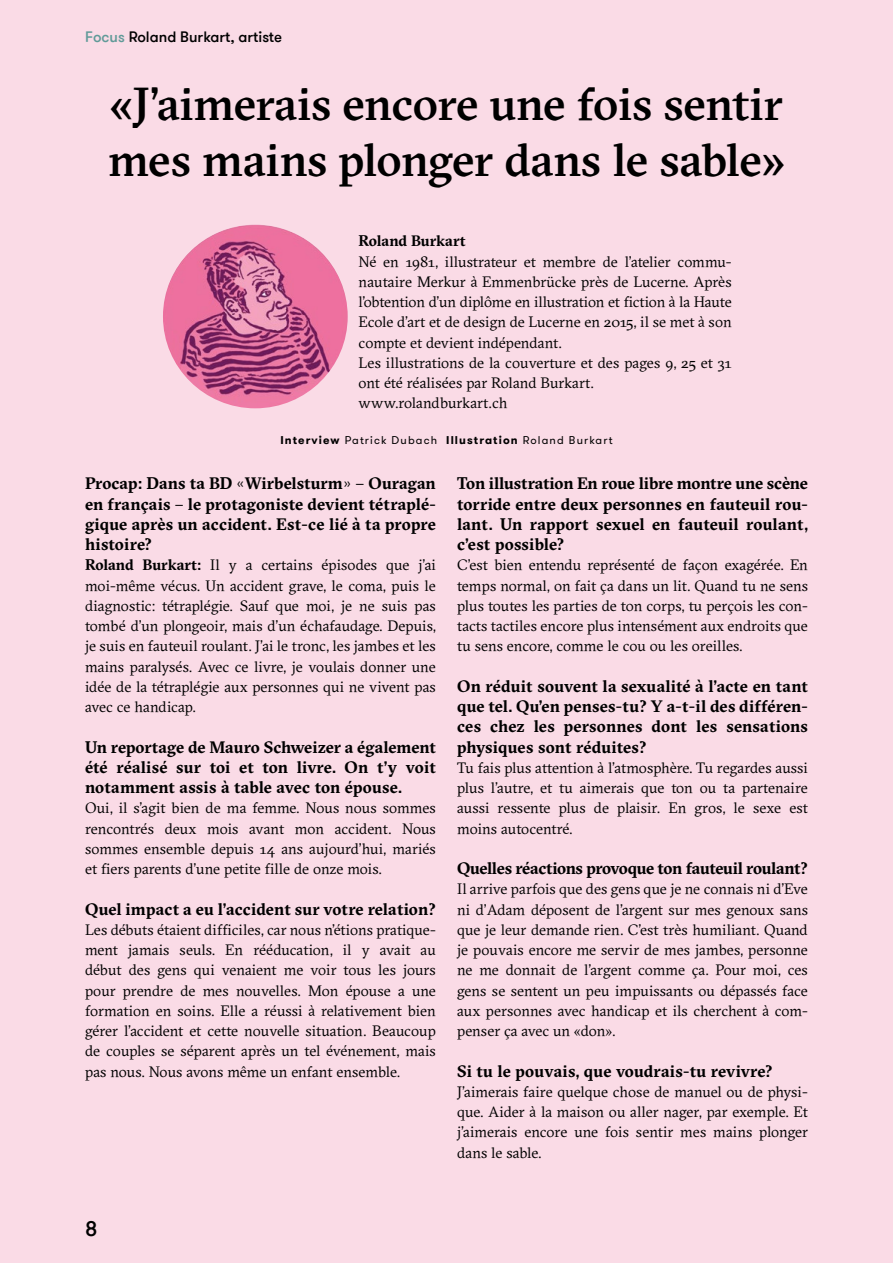
<style>
.page{position:relative;width:893px;height:1263px;background:#fadbe6}
.page>*{position:absolute;margin:0;border:0;box-sizing:border-box;transform-origin:0 0}
.Titel_30-30_de{font:500 46.5px/55.8px "GT Sectra";letter-spacing:-.01em;color:#000}
.t1{font:500 21px "GT Walsheim Pro";color:#000}
.Grundschrift_1_Block{font:700 16.5px/20.2px "GT Sectra";letter-spacing:.005em;color:#000;text-align:justify}
.Grundschrift_1_Block-2{font:700 16.5px "GT Sectra";letter-spacing:-.02em;color:#000}
.Grundschrift_1_Block-3{font:15px/20.2px "GT Sectra";color:#000;text-align:justify}
.Rubrik_links_de{font:500 15px "GT Walsheim Pro";color:#000}
.Grundschrift_1_Block-4{font:700 15px "GT Sectra";color:#000}
.Lead_Einzelseiten_de{font:11.25px "GT Walsheim Pro";letter-spacing:.1em;color:#000}
.s1{color:#609a98}
.s2{font-weight:700}
.s3{font-family:"The Sans B3";font-weight:300}
</style>
<div class="page">
<img style="left:163px;top:225px;width:185px;height:183px">
<p class="Rubrik_links_de" style="left:85px;top:27px;width:198px"><span class="s1">Focus</span> Roland Burkart, artiste</p>
<p class="Titel_30-30_de" style="left:108px;top:75px;width:678px">«J’aimerais encore une fois sentir mes mains plonger dans le sable»</p>
<p class="Grundschrift_1_Block-4" style="left:359px;top:231px;width:109px">Roland Burkart</p>
<p class="Grundschrift_1_Block-3" style="left:359px;top:251px;width:375px">Né en 1981, illustrateur et membre de l’atelier commu&shy;nautaire Merkur à Emmenbrücke près de Lucerne. Après l’obtention d’un diplôme en illustration et fiction à la Haute Ecole d’art et de design de Lucerne en 2015, il se met à son compte et devient indépendant.</p>
<p class="Grundschrift_1_Block-3" style="left:359px;top:352px;width:375px">Les illustrations de la couverture et des pages 9, 25 et 31 ont été réalisées par Roland Burkart.</p>
<p class="Grundschrift_1_Block-3" style="left:359px;top:393px;width:150px">www.rolandburkart.ch</p>
<p class="Lead_Einzelseiten_de" style="left:280px;top:433px;width:334px"><span class="s2">Interview</span> Patrick Dubach <span class="s2">Illustration</span> Roland Burkart</p>
<p class="Grundschrift_1_Block" style="left:85px;top:473px;width:352px">Procap: Dans ta BD <span class="s3">«</span>Wirbelsturm<span class="s3">»</span> – Ouragan en français – le protagoniste devient tétraplé&shy;gique après un accident. Est-ce lié à ta propre histoire?</p>
<p class="Grundschrift_1_Block-3" style="left:85px;top:555px;width:352px"><span class="s2">Roland Burkart:</span> Il y a certains épisodes que j’ai moi-même vécus. Un accident grave, le coma, puis le diagnostic: tétraplégie. Sauf que moi, je ne suis pas tombé d’un plongeoir, mais d’un échafaudage. Depuis, je suis en fauteuil roulant. J’ai le tronc, les jambes et les mains paralysés. Avec ce livre, je voulais donner une idée de la tétraplégie aux personnes qui ne vivent pas avec ce handicap.</p>
<p class="Grundschrift_1_Block" style="left:85px;top:736px;width:352px">Un reportage de Mauro Schweizer a également été réalisé sur toi et ton livre. On t’y voit notamment assis à table avec ton épouse.</p>
<p class="Grundschrift_1_Block-3" style="left:85px;top:798px;width:352px">Oui, il s’agit bien de ma femme. Nous nous sommes rencontrés deux mois avant mon accident. Nous sommes ensemble depuis 14 ans aujourd’hui, mariés et fiers parents d’une petite fille de onze mois.</p>
<p class="Grundschrift_1_Block" style="left:85px;top:898px;width:352px">Quel impact a eu l’accident sur votre relation?</p>
<p class="Grundschrift_1_Block-3" style="left:85px;top:919px;width:352px">Les débuts étaient difficiles, car nous n’étions pratique&shy;ment jamais seuls. En rééducation, il y avait au début des gens qui venaient me voir tous les jours pour prendre de mes nouvelles. Mon épouse a une formation en soins. Elle a réussi à relativement bien gérer l’accident et cette nouvelle situation. Beaucoup de couples se séparent après un tel événement, mais pas nous. Nous avons même un enfant ensemble.</p>
<p class="Grundschrift_1_Block" style="left:457px;top:473px;width:352px">Ton illustration En roue libre montre une scène torride entre deux personnes en fauteuil rou&shy;lant. Un rapport sexuel en fauteuil roulant, c’est possible?</p>
<p class="Grundschrift_1_Block-3" style="left:457px;top:555px;width:352px">C’est bien entendu représenté de façon exagérée. En temps normal, on fait ça dans un lit. Quand tu ne sens plus toutes les parties de ton corps, tu perçois les con&shy;tacts tactiles encore plus intensément aux endroits que tu sens encore, comme le cou ou les oreilles.</p>
<p class="Grundschrift_1_Block" style="left:457px;top:676px;width:352px">On réduit souvent la sexualité à l’acte en tant que tel. Qu’en penses-tu? Y a-t-il des différen&shy;ces chez les personnes dont les sensations physiques sont réduites?</p>
<p class="Grundschrift_1_Block-3" style="left:457px;top:757px;width:352px">Tu fais plus attention à l’atmosphère. Tu regardes aussi plus l’autre, et tu aimerais que ton ou ta partenaire aussi ressente plus de plaisir. En gros, le sexe est moins autocentré.</p>
<p class="Grundschrift_1_Block-2" style="left:457px;top:858px;width:352px">Quelles réactions provoque ton fauteuil roulant?</p>
<p class="Grundschrift_1_Block-3" style="left:457px;top:879px;width:352px">Il arrive parfois que des gens que je ne connais ni d’Eve ni d’Adam déposent de l’argent sur mes genoux sans que je leur demande rien. C’est très humiliant. Quand je pouvais encore me servir de mes jambes, personne ne me donnait de l’argent comme ça. Pour moi, ces gens se sentent un peu impuissants ou dépassés face aux personnes avec handicap et ils cherchent à com&shy;penser ça avec un «don».</p>
<p class="Grundschrift_1_Block" style="left:457px;top:1060px;width:317px">Si tu le pouvais, que voudrais-tu revivre?</p>
<p class="Grundschrift_1_Block-3" style="left:457px;top:1081px;width:352px">J’aimerais faire quelque chose de manuel ou de physi&shy;que. Aider à la maison ou aller nager, par exemple. Et j’aimerais encore une fois sentir mes mains plonger dans le sable.</p>
<h2 class="t1" style="left:85px;top:1216px;width:14px">8</h2>
</div>
